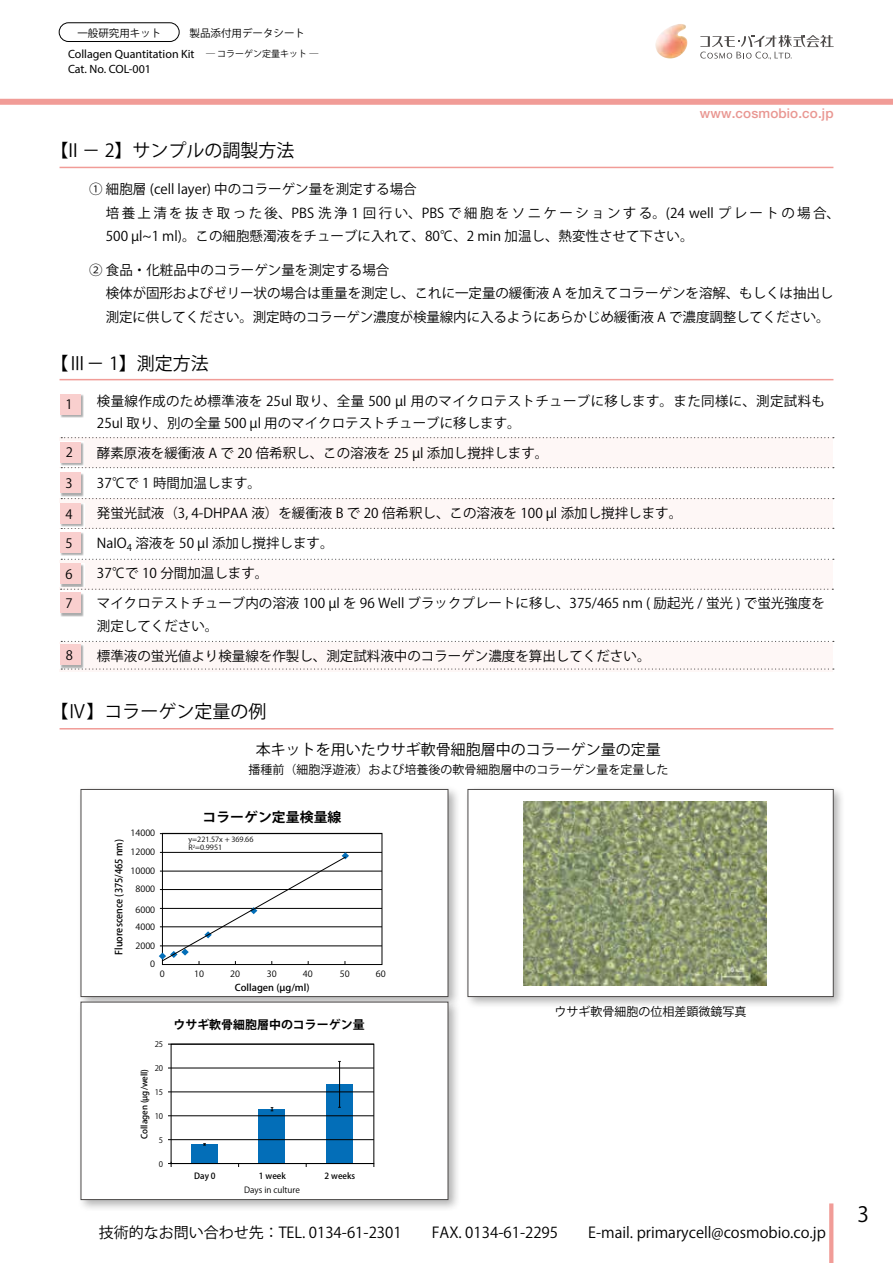
<style>
.page{position:relative;width:893px;height:1263px;background:#fff}
.page>*{position:absolute;margin:0;border:0;box-sizing:border-box;transform-origin:0 0}
.t1{font:21px "Koz Go Pr 6 N";color:#000}
.t2{font:18px "Koz Go Pr 6 N";color:#000}
.t3{font:15px "Koz Go Pro";color:#000}
.t4{font:15px "Koz Go Pr 6 N";color:#000}
.t5{font:13.5px/23.7px "Koz Go Pr 6 N";color:#000}
.t6{font:13.5px/22.5px "Koz Go Pr 6 N";letter-spacing:.025em;color:#000}
.t7{font:500 13.5px "Helvetica Neue";letter-spacing:.01em;color:#e99792}
.t8{font:700 13.35px "Koz Go Pro";color:#000;scale:1.04 1}
.t9{font:12.9px "Koz Go Pr 6 N";color:#000}
.t10{font:12px/15px "Myriad Pro";color:#000}
.t11{font:12px "Koz Go Pr 6 N";color:#000}
.t12{font:700 12px "Koz Go Pro";color:#000}
.t13{font:10.5px "Koz Go Pro";color:#000}
.t14{font:500 9.75px "Koz Go Pro";color:#000;scale:.96 1}
.t15{font:500 9.45px "Koz Go Pro";color:#000;scale:1.04 1}
.t16{font:8.55px/18.6px "Koz Go Pro";color:#000;text-align:center;scale:1.04 1}
.t17{font:500 8.4px "Koz Go Pro";color:#000}
.t18{font:8.4px "Koz Go Pro";color:#000}
.t19{font:7.8px "Koz Go Pro";color:#000}
.t20{font:7.05px/7.9px "Koz Go Pro";color:#000;scale:1.04 1}
.s1{font-family:"Koz Go Pr 6 N";font-size:9px}
</style>
<div class="page">
<svg style="left:829px;top:1203px;width:4px;height:60px"></svg>
<img style="left:655px;top:24px;width:33px;height:35px">
<svg style="left:700px;top:35px;width:134px;height:24px"></svg>
<div style="left:59px;top:23px;width:120px;height:19px;border:1px solid #000;border-radius:9px"></div>
<div style="left:0;top:99px;width:893px;height:6px;background:#f19c97"></div>
<hr style="left:60px;top:167px;width:773px;height:1px;background:#f19c97">
<div style="left:77px;top:785px;width:384px;height:224px;background:#000;opacity:.3"></div>
<div style="left:81px;top:789px;width:367px;height:208px;background:#fff;border:1px solid #4c4948"></div>
<div style="left:77px;top:998px;width:384px;height:214px;background:#000;opacity:.3"></div>
<div style="left:81px;top:1002px;width:367px;height:198px;background:#fff;border:1px solid #4c4948"></div>
<div style="left:464px;top:785px;width:382px;height:224px;background:#000;opacity:.3"></div>
<div style="left:468px;top:789px;width:365px;height:208px;background:#fff;border:1px solid #4c4948"></div>
<hr style="left:60px;top:728px;width:773px;height:1px;background:#f19c97">
<div style="left:60px;top:437px;width:773px;height:31px;background:#fef7f6"></div>
<div style="left:60px;top:498px;width:773px;height:31px;background:#fef7f6"></div>
<div style="left:60px;top:560px;width:773px;height:29px;background:#fef7f6"></div>
<div style="left:60px;top:641px;width:773px;height:30px;background:#fef7f6"></div>
<hr style="left:60px;top:379px;width:773px;height:1px;background:#f19c97">
<svg style="left:61px;top:528px;width:773px;height:1px"></svg>
<svg style="left:61px;top:467px;width:773px;height:1px"></svg>
<svg style="left:61px;top:559px;width:773px;height:1px"></svg>
<svg style="left:61px;top:498px;width:773px;height:1px"></svg>
<svg style="left:61px;top:437px;width:773px;height:1px"></svg>
<svg style="left:61px;top:641px;width:773px;height:1px"></svg>
<svg style="left:61px;top:589px;width:772px;height:1px"></svg>
<img style="left:60px;top:394px;width:24px;height:24px">
<div style="left:60px;top:394px;width:20px;height:21px;background:#f9cfce"></div>
<img style="left:60px;top:442px;width:24px;height:24px">
<div style="left:60px;top:442px;width:20px;height:21px;background:#f9cfce"></div>
<img style="left:60px;top:472px;width:24px;height:25px">
<div style="left:60px;top:472px;width:20px;height:21px;background:#f9cfce"></div>
<img style="left:60px;top:503px;width:24px;height:24px">
<div style="left:60px;top:503px;width:20px;height:21px;background:#f9cfce"></div>
<img style="left:60px;top:532px;width:24px;height:23px">
<div style="left:60px;top:532px;width:20px;height:21px;background:#f9cfce"></div>
<img style="left:60px;top:563px;width:24px;height:24px">
<div style="left:60px;top:563px;width:20px;height:21px;background:#f9cfce"></div>
<img style="left:60px;top:592px;width:24px;height:25px">
<div style="left:60px;top:592px;width:20px;height:21px;background:#f9cfce"></div>
<img style="left:60px;top:644px;width:24px;height:25px">
<div style="left:60px;top:644px;width:20px;height:21px;background:#f9cfce"></div>
<svg style="left:61px;top:668px;width:773px;height:2px"></svg>
<div style="left:259px;top:1109px;width:26px;height:54px;background:#036eb8"></div>
<div style="left:326px;top:1084px;width:27px;height:79px;background:#036eb8"></div>
<hr style="left:168px;top:1139px;width:206px;height:1px;background:#000">
<hr style="left:168px;top:1115px;width:206px;height:1px;background:#000">
<hr style="left:168px;top:1091px;width:206px;height:1px;background:#000">
<hr style="left:168px;top:1068px;width:206px;height:1px;background:#000">
<hr style="left:168px;top:1044px;width:206px;height:1px;background:#000">
<hr style="left:168px;top:1163px;width:206px;height:1px;background:#000">
<div style="left:191px;top:1145px;width:27px;height:18px;background:#036eb8"></div>
<hr style="left:339px;top:1061px;width:1px;height:46px;background:#000">
<img style="left:524px;top:801px;width:242px;height:184px">
<div style="left:162px;top:833px;width:220px;height:132px;border:1px solid #000"></div>
<hr style="left:160px;top:946px;width:222px;height:1px;background:#000">
<hr style="left:160px;top:926px;width:222px;height:1px;background:#000">
<hr style="left:160px;top:908px;width:222px;height:1px;background:#000">
<hr style="left:160px;top:889px;width:222px;height:1px;background:#000">
<hr style="left:160px;top:871px;width:222px;height:1px;background:#000">
<hr style="left:160px;top:852px;width:222px;height:1px;background:#000">
<hr style="left:160px;top:833px;width:222px;height:1px;background:#000">
<svg style="left:159px;top:852px;width:190px;height:112px"></svg>
<p class="t13" style="left:77px;top:26px;width:86px">一般研究用キット</p>
<p class="t13" style="left:189px;top:27px;width:127px">製品添付用データシート　</p>
<p class="t10" style="left:68px;top:46px;width:270px">Collagen Quantitation Kit <span class="s1">　― コラーゲン定量キット ―　　<br></span>Cat. No. COL-001</p>
<p class="t7" style="left:700px;top:105px;width:135px">www.cosmobio.co.jp</p>
<h2 class="t2" style="left:51px;top:140px;width:246px">【II － 2】サンプルの調製方法</h2>
<p class="t5" style="left:106px;top:177px;width:736px;text-indent:-16px">① 細胞層 (cell layer) 中のコラーゲン量を測定する場合<br>培養上清を抜き取った後、PBS 洗浄 1 回行い、PBS で細胞をソニケーションする。(24 well プレートの場合、<br>500 µl~1 ml)。この細胞懸濁液をチューブに入れて、80℃、2 min 加温し、熱変性させて下さい。</p>
<p class="t5" style="left:106px;top:258px;width:729px;text-indent:-16px">② 食品・化粧品中のコラーゲン量を測定する場合<br>検体が固形およびゼリー状の場合は重量を測定し、これに一定量の緩衝液 A を加えてコラーゲンを溶解、もしくは抽出し測定に供してください。測定時のコラーゲン濃度が検量線内に入るようにあらかじめ緩衝液 A で濃度調整してください。</p>
<h2 class="t2" style="left:51px;top:354px;width:182px">【Ⅲ－ 1】測定方法 　</h2>
<p class="t6" style="left:97px;top:390px;width:730px">検量線作成のため標準液を 25ul 取り、全量 500 µl 用のマイクロテストチューブに移します。また同様に、測定試料も<br>25ul 取り、別の全量 500 µl 用のマイクロテストチューブに移します。</p>
<p class="t5" style="left:97px;top:442px;width:453px">酵素原液を緩衝液 A で 20 倍希釈し、この溶液を 25 µl 添加し撹拌します。</p>
<p class="t5" style="left:97px;top:472px;width:166px">37℃で 1 時間加温します。</p>
<p class="t5" style="left:97px;top:502px;width:587px">発蛍光試液（3, 4-DHPAA 液）を緩衝液 B で 20 倍希釈し、この溶液を 100 µl 添加し撹拌します。</p>
<p class="t5" style="left:97px;top:532px;width:238px">NaIO<sub>4</sub> 溶液を 50 µl 添加し撹拌します。</p>
<p class="t5" style="left:97px;top:562px;width:173px">37℃で 10 分間加温します。</p>
<p class="t5" style="left:97px;top:592px;width:729px;line-height:22.5px">マイクロテストチューブ内の溶液 100 µl を 96 Well ブラックプレートに移し、375/465 nm ( 励起光 / 蛍光 ) で蛍光強度を測定してください。</p>
<p class="t5" style="left:97px;top:644px;width:555px">標準液の蛍光値より検量線を作製し、測定試料液中のコラーゲン濃度を算出してください。</p>
<p class="t9" style="left:66px;top:397px;width:9px">1</p>
<p class="t9" style="left:66px;top:445px;width:9px">2</p>
<p class="t9" style="left:66px;top:476px;width:9px">3</p>
<p class="t9" style="left:66px;top:507px;width:9px">4</p>
<p class="t9" style="left:66px;top:536px;width:9px">5</p>
<p class="t9" style="left:66px;top:567px;width:9px">6</p>
<p class="t9" style="left:66px;top:596px;width:9px">7</p>
<p class="t9" style="left:66px;top:648px;width:9px">8</p>
<h2 class="t2" style="left:51px;top:702px;width:217px">【Ⅳ】コラーゲン定量の例</h2>
<p class="t16" style="left:130px;top:823px;width:25px">14000</p>
<p class="t16" style="left:130px;top:843px;width:25px">12000<br>10000<br>8000</p>
<p class="t16" style="left:135px;top:902px;width:21px;line-height:16.4px;text-align:left">6000<br>4000</p>
<p class="t16" style="left:135px;top:936px;width:21px;text-align:right">2000<br>0</p>
<p class="t14" style="left:113px;top:954px;width:122px;rotate:-90deg">Fluorescence (375/465 nm)</p>
<p class="t4" style="left:256px;top:741px;width:406px">本キットを用いたウサギ軟骨細胞層中のコラーゲン量の定量</p>
<p class="t11" style="left:248px;top:763px;width:421px">播種前（細胞浮遊液）および培養後の軟骨細胞層中のコラーゲン量を定量した</p>
<p class="t8" style="left:202px;top:809px;width:135px">コラーゲン定量検量線</p>
<p class="t20" style="left:189px;top:836px;width:64px">y=221.57x + 369.66<br>R<sup>2</sup>=0.9951</p>
<p class="t16" style="left:160px;top:965px;width:6px">0</p>
<p class="t16" style="left:194px;top:965px;width:11px">10</p>
<p class="t16" style="left:230px;top:965px;width:11px">20</p>
<p class="t16" style="left:267px;top:965px;width:11px">30</p>
<p class="t16" style="left:303px;top:965px;width:11px">40</p>
<p class="t16" style="left:340px;top:965px;width:11px">50</p>
<p class="t16" style="left:376px;top:965px;width:11px">60</p>
<p class="t19" style="left:155px;top:1039px;width:10px">25</p>
<p class="t19" style="left:155px;top:1063px;width:10px">20</p>
<p class="t17" style="left:139px;top:1139px;width:72px;rotate:-90deg">Collagen (µg/well)</p>
<p class="t19" style="left:155px;top:1087px;width:10px">15</p>
<p class="t19" style="left:155px;top:1111px;width:10px">10</p>
<p class="t19" style="left:159px;top:1135px;width:6px">5</p>
<p class="t19" style="left:159px;top:1159px;width:6px">0</p>
<p class="t15" style="left:235px;top:982px;width:73px">Collagen (µg/ml)</p>
<p class="t12" style="left:173px;top:1017px;width:193px">ウサギ軟骨細胞層中のコラーゲン量</p>
<p class="t17" style="left:194px;top:1170px;width:23px">Day 0</p>
<p class="t17" style="left:259px;top:1170px;width:28px">1 week</p>
<p class="t17" style="left:325px;top:1170px;width:32px">2 weeks</p>
<p class="t18" style="left:244px;top:1184px;width:57px">Days in culture</p>
<p class="t11" style="left:555px;top:1005px;width:193px">ウサギ軟骨細胞の位相差顕微鏡写真</p>
<p class="t3" style="left:99px;top:1222px;width:729px">技術的なお問い合わせ先：TEL. 0134-61-2301　　FAX. 0134-61-2295　　E-mail. primarycell@cosmobio.co.jp</p>
<h1 class="t1" style="left:857px;top:1202px;width:13px">3</h1>
</div>
